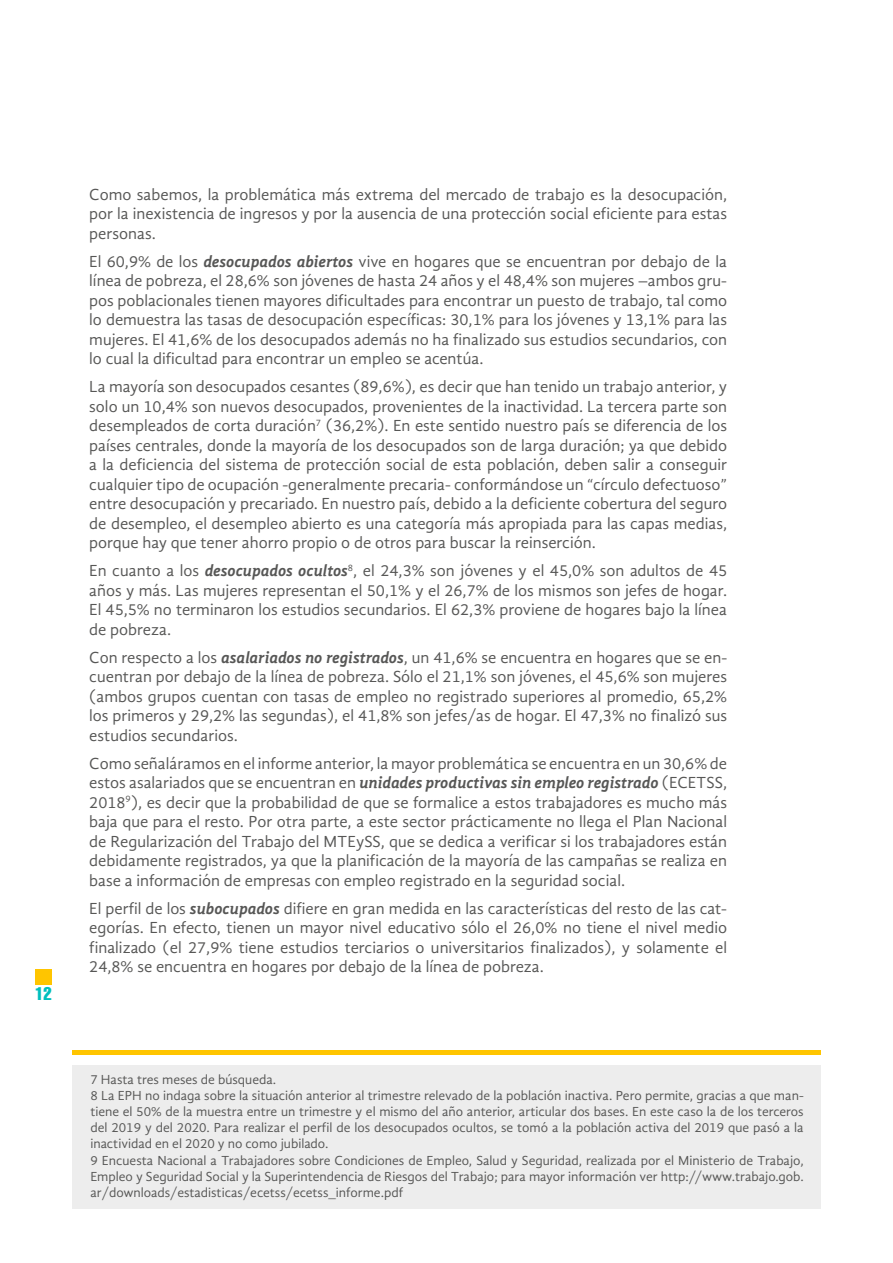
<style>
.page{position:relative;width:893px;height:1263px;background:#fff}
.page>*{position:absolute;margin:0;border:0;box-sizing:border-box;transform-origin:0 0}
.t1{font:18px "Helvetica LT Std Comp";color:#00bfbe}
.t2{font:16.5px/19.5px "Gandhi Sans";color:#575756;text-align:justify}
.t3{font:13.5px/16.2px "Gandhi Sans";color:#575756}
.s1{font-weight:700;font-style:italic}
</style>
<div class="page">
<div style="left:35px;top:969px;width:16px;height:15px;background:#ffc500"></div>
<div style="left:72px;top:1065px;width:749px;height:143px;background:#ededed"></div>
<div style="left:72px;top:1050px;width:749px;height:5px;background:#ffc500"></div>
<p class="t1" style="left:35px;top:982px;width:18px">12</p>
<p class="t2" style="left:89px;top:184px;width:639px">Como sabemos, la problemática más extrema del mercado de trabajo es la desocupación, por la inexistencia de ingresos y por la ausencia de una protección social eficiente para estas personas.</p>
<p class="t2" style="left:89px;top:251px;width:639px">El 60,9% de los <span class="s1">desocupados abiertos</span> vive en hogares que se encuentran por debajo de la línea de pobreza, el 28,6% son jóvenes de hasta 24 años y el 48,4% son mujeres –ambos gru&shy;pos poblacionales tienen mayores dificultades para encontrar un puesto de trabajo, tal como lo demuestra las tasas de desocupación específicas: 30,1% para los jóvenes y 13,1% para las mujeres. El 41,6% de los desocupados además no ha finalizado sus estudios secundarios, con lo cual la dificultad para encontrar un empleo se acentúa.</p>
<p class="t2" style="left:89px;top:377px;width:639px">La mayoría son desocupados cesantes (89,6%), es decir que han tenido un trabajo anterior, y solo un 10,4% son nuevos desocupados, provenientes de la inactividad. La tercera parte son desempleados de corta duración<sup>7</sup> (36,2%). En este sentido nuestro país se diferencia de los países centrales, donde la mayoría de los desocupados son de larga duración; ya que debido a la deficiencia del sistema de protección social de esta población, deben salir a conseguir cualquier tipo de ocupación -generalmente precaria- conformándose un “círculo defectuoso” entre desocupación y precariado. En nuestro país, debido a la deficiente cobertura del seguro de desempleo, el desempleo abierto es una categoría más apropiada para las capas medias, porque hay que tener ahorro propio o de otros para buscar la reinserción.</p>
<p class="t2" style="left:89px;top:561px;width:639px">En cuanto a los <span class="s1">desocupados ocultos</span><sup>8</sup>, el 24,3% son jóvenes y el 45,0% son adultos de 45 años y más. Las mujeres representan el 50,1% y el 26,7% de los mismos son jefes de hogar.<br>El 45,5% no terminaron los estudios secundarios. El 62,3% proviene de hogares bajo la línea de pobreza.</p>
<p class="t2" style="left:89px;top:647px;width:639px">Con respecto a los <span class="s1">asalariados no registrados</span>, un 41,6% se encuentra en hogares que se en&shy;cuentran por debajo de la línea de pobreza. Sólo el 21,1% son jóvenes, el 45,6% son mujeres (ambos grupos cuentan con tasas de empleo no registrado superiores al promedio, 65,2% los primeros y 29,2% las segundas), el 41,8% son jefes/as de hogar. El 47,3% no finalizó sus estudios secundarios.</p>
<p class="t2" style="left:89px;top:753px;width:639px">Como señaláramos en el informe anterior, la mayor problemática se encuentra en un 30,6% de estos asalariados que se encuentran en <span class="s1">unidades productivas sin empleo registrado</span> (ECETSS, 2018<sup>9</sup>), es decir que la probabilidad de que se formalice a estos trabajadores es mucho más baja que para el resto. Por otra parte, a este sector prácticamente no llega el Plan Nacional de Regularización del Trabajo del MTEySS, que se dedica a verificar si los trabajadores están debidamente registrados, ya que la planificación de la mayoría de las campañas se realiza en base a información de empresas con empleo registrado en la seguridad social.</p>
<p class="t2" style="left:89px;top:898px;width:639px">El perfil de los <span class="s1">subocupados</span> difiere en gran medida en las características del resto de las cat&shy;egorías. En efecto, tienen un mayor nivel educativo sólo el 26,0% no tiene el nivel medio finalizado (el 27,9% tiene estudios terciarios o universitarios finalizados), y solamente el 24,8% se encuentra en hogares por debajo de la línea de pobreza.</p>
<p class="t3" style="left:90px;top:1071px;width:715px">7 Hasta tres meses de búsqueda.<br>8 La EPH no indaga sobre la situación anterior al trimestre relevado de la población inactiva. Pero permite, gracias a que man&shy;tiene el 50% de la muestra entre un trimestre y el mismo del año anterior, articular dos bases. En este caso la de los terceros del 2019 y del 2020. Para realizar el perfil de los desocupados ocultos, se tomó a la población activa del 2019 que pasó a la inactividad en el 2020 y no como jubilado.<br>9 Encuesta Nacional a Trabajadores sobre Condiciones de Empleo, Salud y Seguridad, realizada por el Ministerio de Trabajo, Empleo y Seguridad Social y la Superintendencia de Riesgos del Trabajo; para mayor información ver http://www.trabajo.gob. ar/downloads/estadisticas/ecetss/ecetss_informe.pdf</p>
</div>
